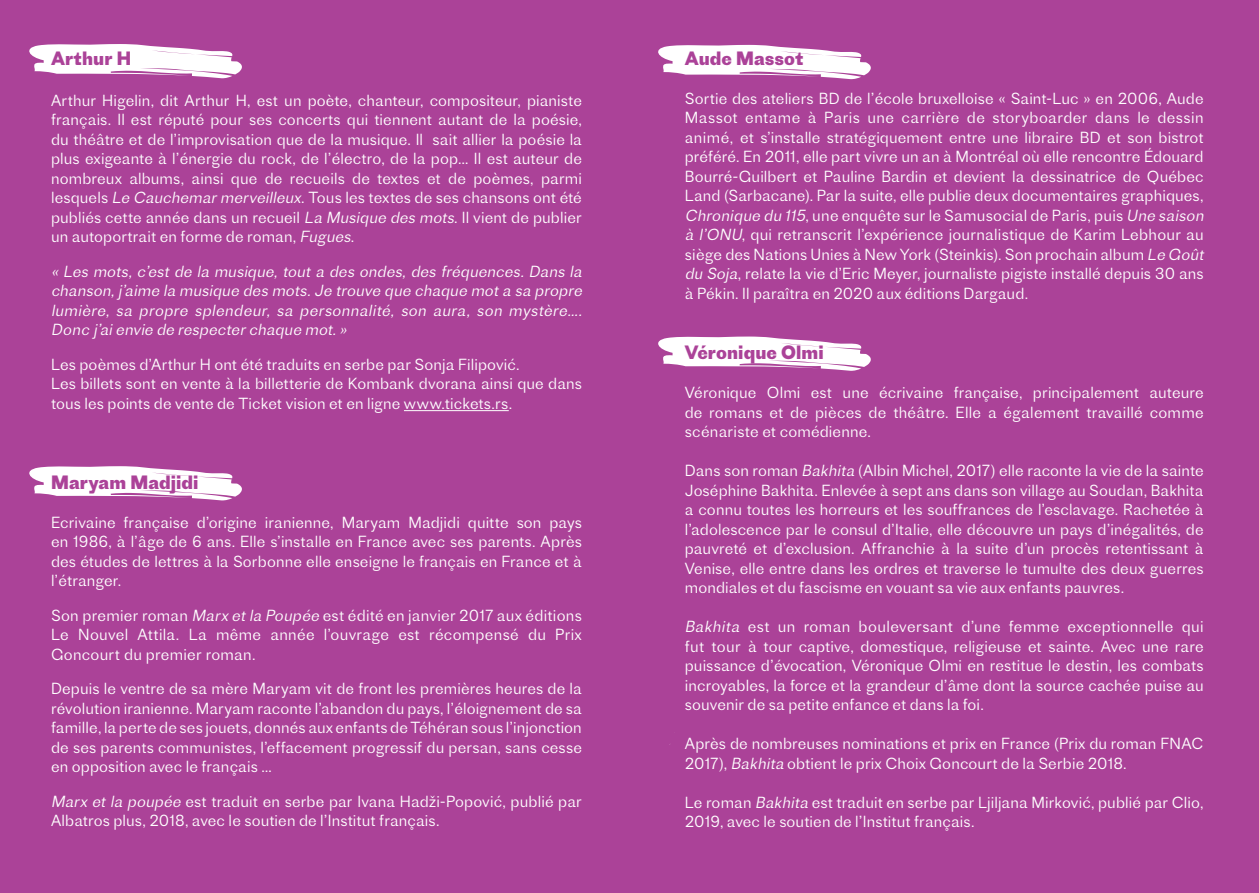
<style>
.page{position:relative;width:1259px;height:893px;background:#ab4298}
.page>*{position:absolute;margin:0;border:0;box-sizing:border-box;transform-origin:0 0}
.t1{font:700 18px "Proto Grotesk";letter-spacing:.005em;color:#ab4298}
.t2{font:300 15px/19.5px "Proto Grotesk";letter-spacing:.005em;color:#fff;text-align:justify}
.t3{font:italic 300 15px/19.5px "Proto Grotesk";color:#fff;text-align:justify}
.s1{font-style:italic}
</style>
<div class="page">
<svg style="left:658px;top:45px;width:213px;height:34px"></svg>
<svg style="left:658px;top:336px;width:213px;height:35px"></svg>
<svg style="left:29px;top:44px;width:213px;height:34px"></svg>
<svg style="left:29px;top:466px;width:213px;height:35px"></svg>
<hr style="left:404px;top:410px;width:105px;height:1px;background:#fff">
<p class="t1" style="left:51px;top:45px;width:82px">Arthur H</p>
<p class="t2" style="left:51px;top:90px;width:532px">Arthur Higelin, dit Arthur H, est un poète, chanteur, compositeur, pianiste français. Il est réputé pour ses concerts qui tiennent autant de la poésie, du théâtre et de l’improvisation que de la musique. Il sait allier la poésie la plus exigeante à l’énergie du rock, de l’électro, de la pop… Il est auteur de nombreux albums, ainsi que de recueils de textes et de poèmes, parmi lesquels <span class="s1">Le Cauchemarmerveilleux</span>. Tous les textes de ses chansons ont été publiés cette année dans un recueil <span class="s1">La Musique des mots</span>. Il vient de publier un autoportrait en forme de roman, <span class="s1">Fugues</span>.</p>
<p class="t3" style="left:51px;top:261px;width:536px">« Les mots, c’est de la musique, tout a des ondes, des fréquences. Dans la chanson,j ’aime la musique des mots.Je trouve que chaque mota sa propre lumière, sa propre splendeur, sa personnalité, son aura, son mystère….<br>Donc j ’aienvie de respecterchaque mot.»</p>
<p class="t2" style="left:51px;top:354px;width:532px;text-align:left">Les poèmes d’Arthur H ont été traduits en serbe par Sonja Filipović.<br>Les billets sont en vente à la billetterie de Kombank dvorana ainsi que dans tous les points de vente de Ticket vision et en ligne www.tickets.rs.</p>
<p class="t1" style="left:51px;top:469px;width:149px">Maryam Madjidi</p>
<p class="t2" style="left:51px;top:512px;width:532px">Ecrivaine française d’origine iranienne, Maryam Madjidi quitte son pays en 1986, à l’âge de 6 ans. Elle s’installe en France avec ses parents. Après des études de lettres à la Sorbonne elle enseigne le français en France et à l’étranger.</p>
<p class="t2" style="left:51px;top:605px;width:532px">Son premier roman <span class="s1">Marx etla Poupée</span> est édité en janvier 2017 aux éditions Le Nouvel Attila. La même année l’ouvrage est récompensé du Prix Goncourt du premier roman.</p>
<p class="t2" style="left:51px;top:678px;width:532px">Depuis le ventre de sa mère Maryam vit de front les premières heures de la révolution iranienne. Maryam raconte l’abandon du pays, l’éloignement de sa famille, la perte de ses jouets, donnés aux enfants de Téhéran sous l’injonction de ses parents communistes, l’effacement progressif du persan, sans cesse en opposition avec le français …</p>
<p class="t2" style="left:51px;top:791px;width:532px"><span class="s1">Marx et la poupée</span> est traduit en serbe par Ivana Hadži-Popović, publié par<br>Albatros plus, 2018, avec le soutien de l’Institut français.</p>
<p class="t1" style="left:685px;top:45px;width:120px">Aude Massot</p>
<p class="t2" style="left:685px;top:88px;width:524px;text-align:left">Sortie des ateliers BD de l’école bruxelloise « Saint-Luc » en 2006, Aude Massot entame à Paris une carrière de storyboarder dans le dessin animé, et s’installe stratégiquement entre une libraire BD et son bistrot préféré. En 2011, elle part vivre un an à Montréal où elle rencontre Édouard Bourré-Guilbert et Pauline Bardin et devient la dessinatrice de Québec Land (Sarbacane). Par la suite, elle publie deux documentaires graphiques, <span class="s1">Chronique du 115</span>, une enquête sur le Samusocial de Paris, puis <span class="s1">Une saison à l’ONU</span>, qui retranscrit l’expérience journalistique de Karim Lebhour au siège des Nations Unies à New York (Steinkis). Son prochain album <span class="s1">Le Goût du Soja</span>, relate la vie d’Eric Meyer, journaliste pigiste installé depuis 30 ans à Pékin. Il paraîtra en 2020 aux éditions Dargaud.</p>
<p class="t1" style="left:685px;top:340px;width:140px">Véronique Olmi</p>
<p class="t2" style="left:685px;top:382px;width:520px">Véronique Olmi est une écrivaine française, principalement auteure de romans et de pièces de théâtre. Elle a également travaillé comme scénariste et comédienne.</p>
<p class="t2" style="left:685px;top:460px;width:520px">Dans son roman <span class="s1">Bakhita</span> (Albin Michel, 2017) elle raconte la vie de la sainte Joséphine Bakhita. Enlevée à sept ans dans son village au Soudan, Bakhita a connu toutes les horreurs et les souffrances de l’esclavage. Rachetée à l’adolescence par le consul d’Italie, elle découvre un pays d’inégalités, de pauvreté et d’exclusion. Affranchie à la suite d’un procès retentissant à Venise, elle entre dans les ordres et traverse le tumulte des deux guerres mondiales et du fascisme en vouant sa vie aux enfants pauvres.</p>
<p class="t2" style="left:685px;top:616px;width:520px"><span class="s1">Bakhita</span> est un roman bouleversant d’une femme exceptionnelle qui fut tour à tour captive, domestique, religieuse et sainte. Avec une rare puissance d’évocation, Véronique Olmi en restitue le destin, les combats incroyables, la force et la grandeur d’âme dont la source cachée puise au souvenir de sa petite enfance et dans la foi.</p>
<p class="t2" style="left:685px;top:733px;width:520px">Après de nombreuses nominations et prix en France (Prix du roman FNAC<br>2017), <span class="s1">Bakhita</span> obtient le prix Choix Goncourt de la Serbie 2018.</p>
<p class="t2" style="left:685px;top:792px;width:520px">Le roman <span class="s1">Bakhita</span> est traduit en serbe par Ljiljana Mirković, publié par Clio,<br>2019, avec le soutien de l’Institut français.</p>
</div>
